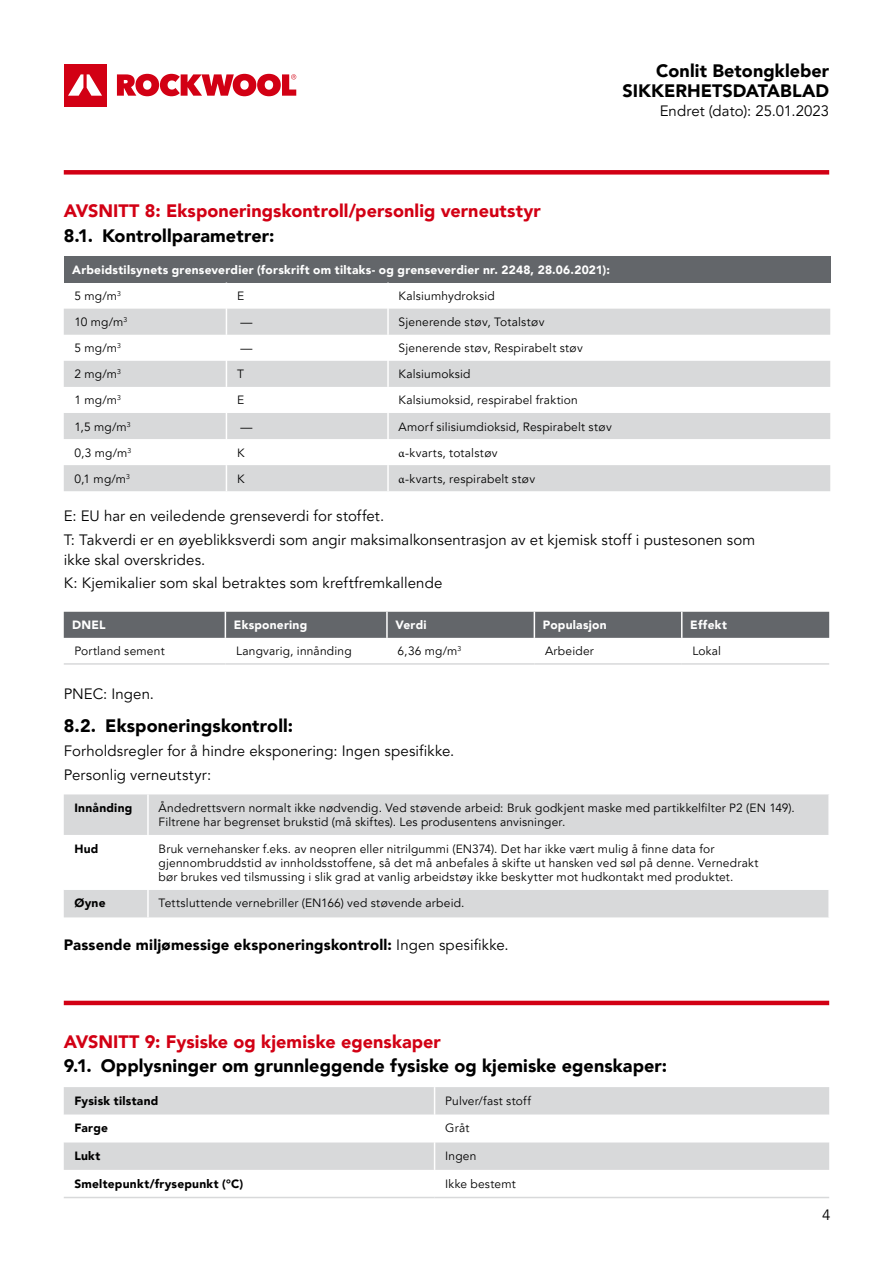
<style>
.page{position:relative;width:893px;height:1263px;background:#fff}
.page>*{position:absolute;margin:0;border:0;box-sizing:border-box;transform-origin:0 0}
.t1{font:900 18px/19.2px "Avenir LT Pro";letter-spacing:.005em;color:#000;text-align:right}
.t2{font:900 18px "Avenir LT Pro";letter-spacing:.005em;color:#d20014}
.t3{font:15px/23.7px "Avenir LT Pro";letter-spacing:.005em;color:#000}
.t4{font:900 15px "Avenir LT Pro";letter-spacing:.015em;color:#000}
.t5{font:12px/14.4px "Avenir LT Pro";letter-spacing:.015em;color:#000}
.t6{font:900 12px/26.1px "Avenir LT Pro";letter-spacing:.02em;color:#fff}
.t7{font:900 12px "Avenir LT Pro";letter-spacing:.025em;color:#000}
.s1{font-weight:400;color:#000}
.s2{font-family:"Minion Pro"}
.s3{font-weight:400}
</style>
<div class="page">
<div style="left:64px;top:64px;width:42px;height:42px;background:#d20014"></div>
<svg style="left:68px;top:74px;width:34px;height:22px"></svg>
<svg style="left:117px;top:74px;width:179px;height:22px"></svg>
<div style="left:64px;top:170px;width:765px;height:5px;background:#d20014"></div>
<hr style="left:64px;top:1001px;width:765px;height:4px;background:#d20014">
<div style="left:64px;top:256px;width:766px;height:27px;background:#63666a"></div>
<svg style="left:64px;top:309px;width:766px;height:182px;fill:#d8d9da"></svg>
<hr style="left:387px;top:309px;width:2px;height:26px;background:#fff">
<hr style="left:387px;top:335px;width:2px;height:26px;background:#fff">
<hr style="left:387px;top:361px;width:2px;height:26px;background:#fff">
<hr style="left:387px;top:387px;width:2px;height:26px;background:#fff">
<hr style="left:387px;top:413px;width:2px;height:26px;background:#fff">
<hr style="left:387px;top:439px;width:2px;height:26px;background:#fff">
<svg style="left:226px;top:309px;width:1px;height:182px"></svg>
<hr style="left:387px;top:465px;width:2px;height:26px;background:#fff">
<div style="left:64px;top:612px;width:765px;height:26px;background:#63666a"></div>
<hr style="left:64px;top:663px;width:161px;height:2px;background:#d8d9da">
<hr style="left:225px;top:663px;width:162px;height:2px;background:#d8d9da">
<hr style="left:387px;top:663px;width:147px;height:2px;background:#d8d9da">
<hr style="left:534px;top:663px;width:148px;height:2px;background:#d8d9da">
<hr style="left:682px;top:663px;width:147px;height:2px;background:#d8d9da">
<div style="left:64px;top:794px;width:764px;height:123px;background:#d8d9da"></div>
<svg style="left:64px;top:835px;width:764px;height:55px"></svg>
<hr style="left:147px;top:794px;width:2px;height:41px;background:#fff">
<hr style="left:147px;top:835px;width:2px;height:55px;background:#fff">
<hr style="left:147px;top:890px;width:2px;height:27px;background:#fff">
<div style="left:64px;top:1087px;width:765px;height:28px;background:#d8d9da"></div>
<div style="left:64px;top:1142px;width:765px;height:28px;background:#d8d9da"></div>
<svg style="left:434px;top:1087px;width:1px;height:83px"></svg>
<hr style="left:64px;top:1197px;width:371px;height:1px;background:#d8d9da">
<hr style="left:435px;top:1197px;width:394px;height:1px;background:#d8d9da">
<h1 class="t1" style="left:622px;top:62px;width:208px">Conlit Betongkleber<br>SIKKERHETSDATABLAD</h1>
<p class="t3" style="left:660px;top:99px;width:171px">Endret (dato): 25.01.2023</p>
<h1 class="t2" style="left:64px;top:200px;width:479px">AVSNITT 8: Eksponeringskontroll/personlig verneutstyr</h1>
<h1 class="t1" style="left:64px;top:226px;width:212px">8.1. Kontrollparametrer:</h1>
<p class="t6" style="left:72px;top:257px;width:539px">Arbeidstilsynets grenseverdier (forskrift om tiltaks- og grenseverdier nr. 2248, 28.06.2021):<br><span class="s1">5 mg/m</span><sup>3</sup></p>
<p class="t5" style="left:237px;top:289px;width:9px">E</p>
<p class="t5" style="left:399px;top:289px;width:98px">Kalsiumhydroksid</p>
<p class="t5" style="left:74px;top:315px;width:54px">10 mg/m<sup>3</sup></p>
<p class="t5" style="left:240px;top:315px;width:13px">—</p>
<p class="t5" style="left:399px;top:315px;width:147px">Sjenerende støv, Totalstøv</p>
<p class="t5" style="left:74px;top:341px;width:48px">5 mg/m<sup>3</sup></p>
<p class="t5" style="left:240px;top:341px;width:13px">—</p>
<p class="t5" style="left:399px;top:341px;width:186px">Sjenerende støv, Respirabelt støv</p>
<p class="t5" style="left:74px;top:367px;width:48px">2 mg/m<sup>3</sup></p>
<p class="t5" style="left:237px;top:367px;width:8px">T</p>
<p class="t5" style="left:399px;top:367px;width:73px">Kalsiumoksid</p>
<p class="t5" style="left:74px;top:393px;width:48px">1 mg/m<sup>3</sup></p>
<p class="t5" style="left:237px;top:393px;width:9px">E</p>
<p class="t5" style="left:399px;top:393px;width:181px">Kalsiumoksid, respirabel fraktion</p>
<p class="t5" style="left:74px;top:419px;width:58px">1,5 mg/m<sup>3</sup></p>
<p class="t5" style="left:240px;top:419px;width:13px">—</p>
<p class="t5" style="left:399px;top:419px;width:215px">Amorf silisiumdioksid, Respirabelt støv</p>
<p class="t5" style="left:74px;top:445px;width:58px">0,3 mg/m<sup>3</sup></p>
<p class="t5" style="left:237px;top:445px;width:9px">K</p>
<p class="t5" style="left:399px;top:445px;width:101px"><span class="s2">α</span>-kvarts, totalstøv</p>
<p class="t5" style="left:74px;top:472px;width:57px">0,1 mg/m<sup>3</sup></p>
<p class="t5" style="left:237px;top:472px;width:9px">K</p>
<p class="t5" style="left:399px;top:472px;width:138px"><span class="s2">α</span>-kvarts, respirabelt støv</p>
<p class="t3" style="left:64px;top:505px;width:693px">E: EU har en veiledende grenseverdi for stoffet.<br>T: Takverdi er en øyeblikksverdi som angir maksimalkonsentrasjon av et kjemisk stoff i pustesonen som</p>
<p class="t3" style="left:64px;top:548px;width:380px">ikke skal overskrides.<br>K: Kjemikalier som skal betraktes som kreftfremkallende</p>
<p class="t6" style="left:72px;top:612px;width:35px">DNEL</p>
<p class="t6" style="left:234px;top:612px;width:75px">Eksponering</p>
<p class="t6" style="left:395px;top:612px;width:33px">Verdi</p>
<p class="t6" style="left:543px;top:612px;width:65px">Populasjon</p>
<p class="t6" style="left:690px;top:612px;width:38px">Effekt</p>
<p class="t5" style="left:74px;top:644px;width:92px">Portland sement</p>
<p class="t5" style="left:236px;top:644px;width:117px">Langvarig, innånding</p>
<p class="t5" style="left:398px;top:644px;width:65px">6,36 mg/m<sup>3</sup></p>
<p class="t5" style="left:545px;top:644px;width:50px">Arbeider</p>
<p class="t5" style="left:692px;top:644px;width:30px">Lokal</p>
<p class="t3" style="left:64px;top:682px;width:92px">PNEC: Ingen.</p>
<h1 class="t1" style="left:64px;top:716px;width:231px">8.2. Eksponeringskontroll:</h1>
<p class="t3" style="left:64px;top:739px;width:392px">Forholdsregler for å hindre eksponering: Ingen spesifikke.<br>Personlig verneutstyr:</p>
<p class="t7" style="left:74px;top:801px;width:60px">Innånding</p>
<p class="t5" style="left:159px;top:801px;width:638px">Åndedrettsvern normalt ikke nødvendig. Ved støvende arbeid: Bruk godkjent maske med partikkelfilter P2 (EN 149).<br>Filtrene har begrenset brukstid (må skiftes). Les produsentens anvisninger.</p>
<p class="t7" style="left:74px;top:841px;width:26px">Hud</p>
<p class="t5" style="left:159px;top:841px;width:601px">Bruk vernehansker f.eks. av neopren eller nitrilgummi (EN374). Det har ikke vært mulig å finne data for gjennombruddstid av innholdsstoffene, så det må anbefales å skifte ut hansken ved søl på denne. Vernedrakt bør brukes ved tilsmussing i slik grad at vanlig arbeidstøy ikke beskytter mot hudkontakt med produktet.</p>
<p class="t7" style="left:74px;top:896px;width:33px">Øyne</p>
<p class="t5" style="left:159px;top:896px;width:307px">Tettsluttende vernebriller (EN166) ved støvende arbeid.</p>
<p class="t4" style="left:64px;top:935px;width:446px">Passende miljømessige eksponeringskontroll: <span class="s3">Ingen spesifikke.</span></p>
<h1 class="t2" style="left:64px;top:1030px;width:379px">AVSNITT 9: Fysiske og kjemiske egenskaper</h1>
<h1 class="t1" style="left:64px;top:1056px;width:605px">9.1. Opplysninger om grunnleggende fysiske og kjemiske egenskaper:</h1>
<p class="t7" style="left:74px;top:1093px;width:86px">Fysisk tilstand</p>
<p class="t5" style="left:445px;top:1093px;width:87px">Pulver/fast stoff</p>
<p class="t7" style="left:74px;top:1121px;width:35px">Farge</p>
<p class="t5" style="left:445px;top:1121px;width:26px">Gråt</p>
<p class="t7" style="left:74px;top:1148px;width:27px">Lukt</p>
<p class="t5" style="left:445px;top:1149px;width:33px">Ingen</p>
<p class="t7" style="left:74px;top:1176px;width:170px">Smeltepunkt/frysepunkt (°C)</p>
<p class="t5" style="left:445px;top:1176px;width:72px">Ikke bestemt</p>
<p class="t3" style="left:822px;top:1204px;width:10px">4</p>
</div>
